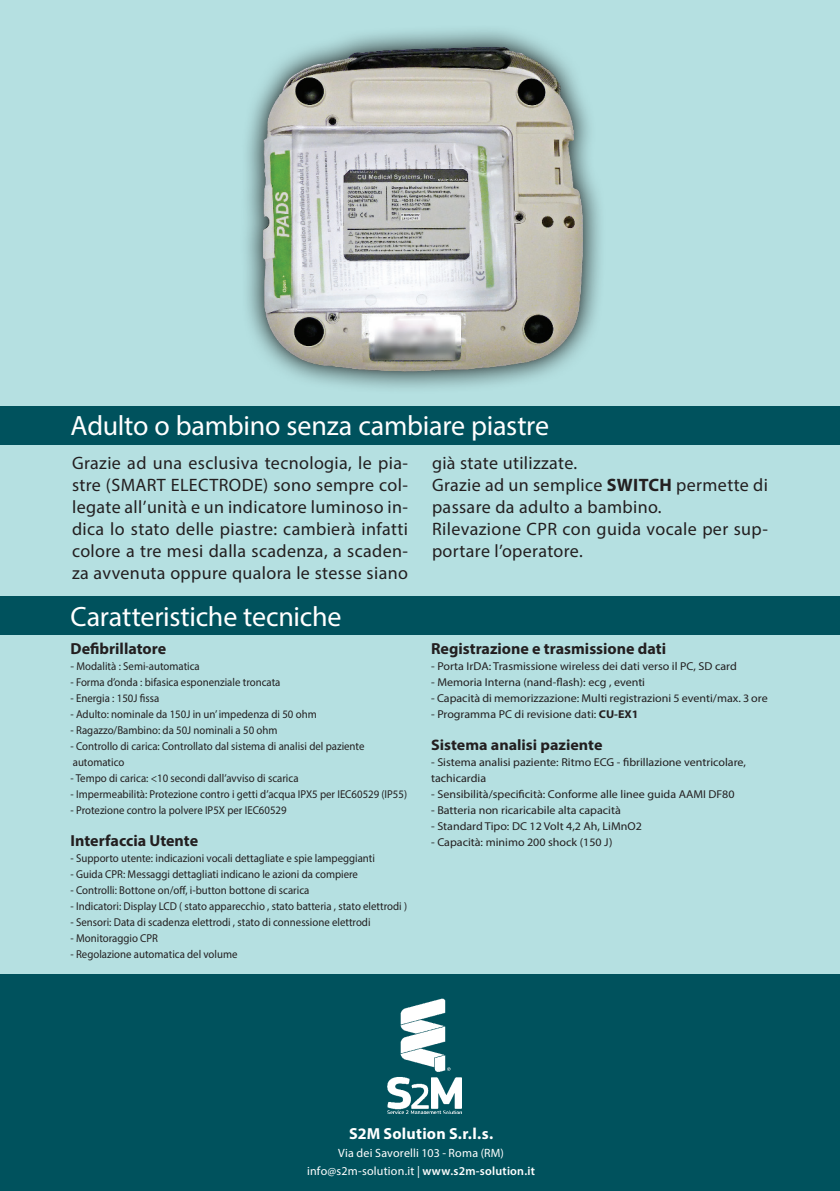
<style>
.page{position:relative;width:840px;height:1191px;background:#fff}
.page>*{position:absolute;margin:0;border:0;box-sizing:border-box;transform-origin:0 0}
.t1{font:28px "Myriad Pro";letter-spacing:-.01em;color:#fff}
.t2{font:18px/22px "Myriad Pro";letter-spacing:.02em;color:#231f20}
.t3{font:700 16px "Myriad Pro";color:#231f20}
.t4{font:700 16px "Myriad Pro";letter-spacing:.015em;color:#fff}
.t5{font:700 15.2px "Myriad Pro";color:#231f20;scale:1.05 1}
.t6{font:12px "Myriad Pro";letter-spacing:.015em;color:#fff}
.t7{font:11.4px "Myriad Pro";color:#231f20;scale:.95 1}
.t8{font:11.4px "Myriad Pro";color:#231f20;scale:1.05 1}
.s1{font-weight:700}
.s2{font-weight:600}
</style>
<div class="page">
<div style="left:0;top:0;width:839px;height:1191px;background:#b5e0e1"></div>
<img style="left:246px;top:30px;width:354px;height:358px">
<div style="left:0;top:406px;width:839px;height:38px;background:#00525d"></div>
<div style="left:0;top:597px;width:839px;height:38px;background:#00525d"></div>
<div style="left:0;top:975px;width:839px;height:216px;background:#00525d"></div>
<img style="left:387px;top:998px;width:74px;height:115px">
<p class="t1" style="left:71px;top:408px;width:479px">Adulto o bambino senza cambiare piastre</p>
<p class="t2" style="left:72px;top:451px;width:337px;text-align:justify">Grazie ad una esclusiva tecnologia, le pia&shy;stre (SMART ELECTRODE) sono sempre col&shy;legate all’unità e un indicatore luminoso in&shy;dica lo stato delle piastre: cambierà infatti colore a tre mesi dalla scadenza, a scaden&shy;za avvenuta oppure qualora le stesse siano</p>
<p class="t2" style="left:432px;top:451px;width:147px">già state utilizzate.</p>
<p class="t2" style="left:432px;top:473px;width:337px">Grazie ad un semplice <span class="s1">SWITCH</span> permette di passare da adulto a bambino.</p>
<p class="t2" style="left:432px;top:517px;width:337px">Rilevazione CPR con guida vocale per sup&shy;portare l’operatore.</p>
<p class="t1" style="left:71px;top:599px;width:272px">Caratteristiche tecniche</p>
<p class="t3" style="left:70px;top:638px;width:97px">Defibrillatore</p>
<p class="t8" style="left:70px;top:659px;width:125px">- Modalità : Semi-automatica</p>
<p class="t7" style="left:70px;top:675px;width:222px">- Forma d’onda : bifasica esponenziale troncata</p>
<p class="t7" style="left:70px;top:691px;width:95px">- Energia : 150J fissa</p>
<p class="t7" style="left:70px;top:707px;width:260px">- Adulto: nominale da 150J in un’ impedenza di 50 ohm</p>
<p class="t7" style="left:70px;top:723px;width:219px">- Ragazzo/Bambino: da 50J nominali a 50 ohm</p>
<p class="t7" style="left:70px;top:739px;width:311px">- Controllo di carica: Controllato dal sistema di analisi del paziente</p>
<p class="t7" style="left:73px;top:755px;width:56px">automatico</p>
<p class="t7" style="left:70px;top:771px;width:241px">- Tempo di carica: &lt;10 secondi dall’avviso di scarica</p>
<p class="t7" style="left:70px;top:787px;width:355px">- Impermeabilità: Protezione contro i getti d’acqua IPX5 per IEC60529 (IP55)</p>
<p class="t7" style="left:70px;top:803px;width:229px">- Protezione contro la polvere IP5X per IEC60529</p>
<p class="t3" style="left:70px;top:830px;width:129px">Interfaccia Utente</p>
<p class="t7" style="left:70px;top:851px;width:322px">- Supporto utente: indicazioni vocali dettagliate e spie lampeggianti</p>
<p class="t7" style="left:70px;top:867px;width:304px">- Guida CPR: Messaggi dettagliati indicano le azioni da compiere</p>
<p class="t7" style="left:70px;top:883px;width:253px">- Controlli: Bottone on/off, i-button bottone di scarica</p>
<p class="t7" style="left:70px;top:899px;width:355px">- Indicatori: Display LCD ( stato apparecchio , stato batteria , stato elettrodi )</p>
<p class="t7" style="left:70px;top:915px;width:317px">- Sensori: Data di scadenza elettrodi , stato di connessione elettrodi</p>
<p class="t7" style="left:70px;top:931px;width:94px">- Monitoraggio CPR</p>
<p class="t7" style="left:70px;top:947px;width:177px">- Regolazione automatica del volume</p>
<p class="t3" style="left:431px;top:638px;width:236px">Registrazione e trasmissione dati</p>
<p class="t8" style="left:431px;top:659px;width:292px">- Porta IrDA: Trasmissione wireless dei dati verso il PC, SD card</p>
<p class="t8" style="left:431px;top:675px;width:205px">- Memoria Interna (nand-flash): ecg , eventi</p>
<p class="t8" style="left:431px;top:691px;width:322px">- Capacità di memorizzazione: Multi registrazioni 5 eventi/max. 3 ore</p>
<p class="t8" style="left:431px;top:707px;width:199px">- Programma PC di revisione dati: <span class="s1">CU-EX1</span></p>
<p class="t5" style="left:431px;top:734px;width:164px">Sistema analisi paziente</p>
<p class="t8" style="left:431px;top:755px;width:301px">- Sistema analisi paziente: Ritmo ECG - fibrillazione ventricolare,</p>
<p class="t8" style="left:431px;top:771px;width:54px">tachicardia</p>
<p class="t8" style="left:431px;top:787px;width:290px">- Sensibilità/specificità: Conforme alle linee guida AAMI DF80</p>
<p class="t8" style="left:431px;top:803px;width:182px">- Batteria non ricaricabile alta capacità</p>
<p class="t8" style="left:431px;top:819px;width:202px">- Standard Tipo: DC 12 Volt 4,2 Ah, LiMnO2</p>
<p class="t8" style="left:431px;top:835px;width:174px">- Capacità: minimo 200 shock (150 J)</p>
<p class="t4" style="left:349px;top:1122px;width:145px">S2M Solution S.r.l.s.</p>
<p class="t6" style="left:338px;top:1145px;width:167px">Via dei Savorelli 103 - Roma (RM)</p>
<p class="t6" style="left:307px;top:1163px;width:229px">info@s2m-solution.it | <span class="s2">www.s2m-solution.it</span></p>
</div>
